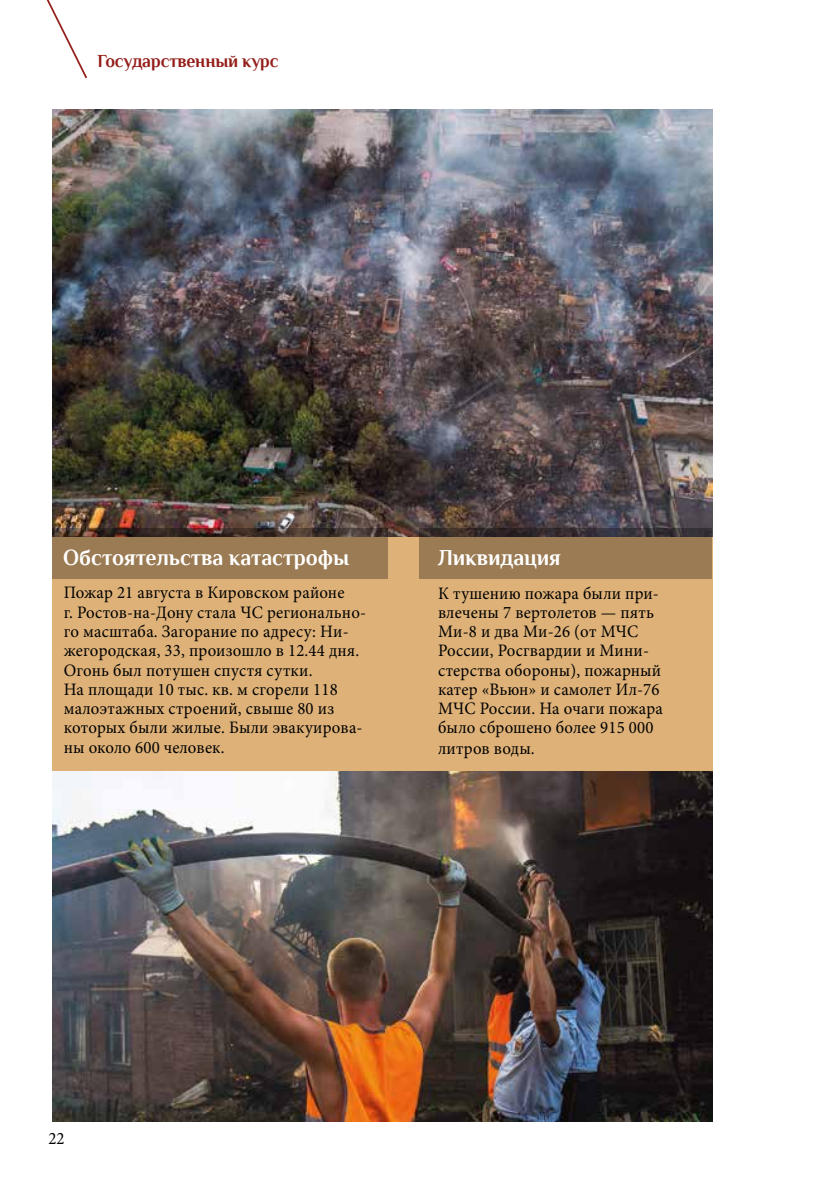
<style>
.page{position:relative;width:819px;height:1191px;background:#fff}
.page>*{position:absolute;margin:0;border:0;box-sizing:border-box;transform-origin:0 0}
.t1{font:700 22.75px "Philosopher";color:#fff;scale:.96 1}
.t2{font:700 18.38px "Philosopher";letter-spacing:-.01em;color:#941e1a;scale:.96 1}
.t3{font:17.5px/19.2px "Minion Pro";letter-spacing:.01em;color:#000;scale:.96 1}
</style>
<div class="page">
<svg style="left:46px;top:0;width:41px;height:79px"></svg>
<img style="left:52px;top:109px;width:660px;height:429px">
<img style="left:52px;top:771px;width:660px;height:350px">
<div style="left:52px;top:538px;width:660px;height:232px;background:#ddb178"></div>
<svg style="left:52px;top:528px;width:335px;height:51px;background:#8b6d4b"></svg>
<svg style="left:419px;top:528px;width:293px;height:51px;background:#896d4d"></svg>
<p class="t2" style="left:97px;top:51px;width:190px">Государственный курс</p>
<h1 class="t1" style="left:63px;top:545px;width:299px">Обстоятельства катастрофы</h1>
<h1 class="t1" style="left:438px;top:545px;width:129px">Ликвидация</h1>
<p class="t3" style="left:438px;top:583px;width:236px">К тушению пожара были при&shy;влечены 7 вертолетов — пять<br>Ми-8 и два Ми-26 (от МЧС<br>России, Росгвардии и Мини&shy;стерства обороны), пожарный катер «Вьюн» и самолет Ил-76<br>МЧС России. На очаги пожара было сброшено более 915 000</p>
<p class="t3" style="left:438px;top:739px;width:102px">литров воды.</p>
<p class="t3" style="left:64px;top:583px;width:316px">Пожар 21 августа в Кировском районе<br>г. Ростов-на-Дону стала ЧС регионально&shy;го масштаба. Загорание по адресу: Ни&shy;жегородская, 33, произошло в 12.44 дня.<br>Огонь был потушен спустя сутки.<br>На площади 10 тыс. кв. м сгорели 118 малоэтажных строений, свыше 80 из которых были жилые. Были эвакуирова&shy;ны около 600 человек.</p>
<p class="t3" style="left:48px;top:1129px;width:18px">22</p>
</div>
